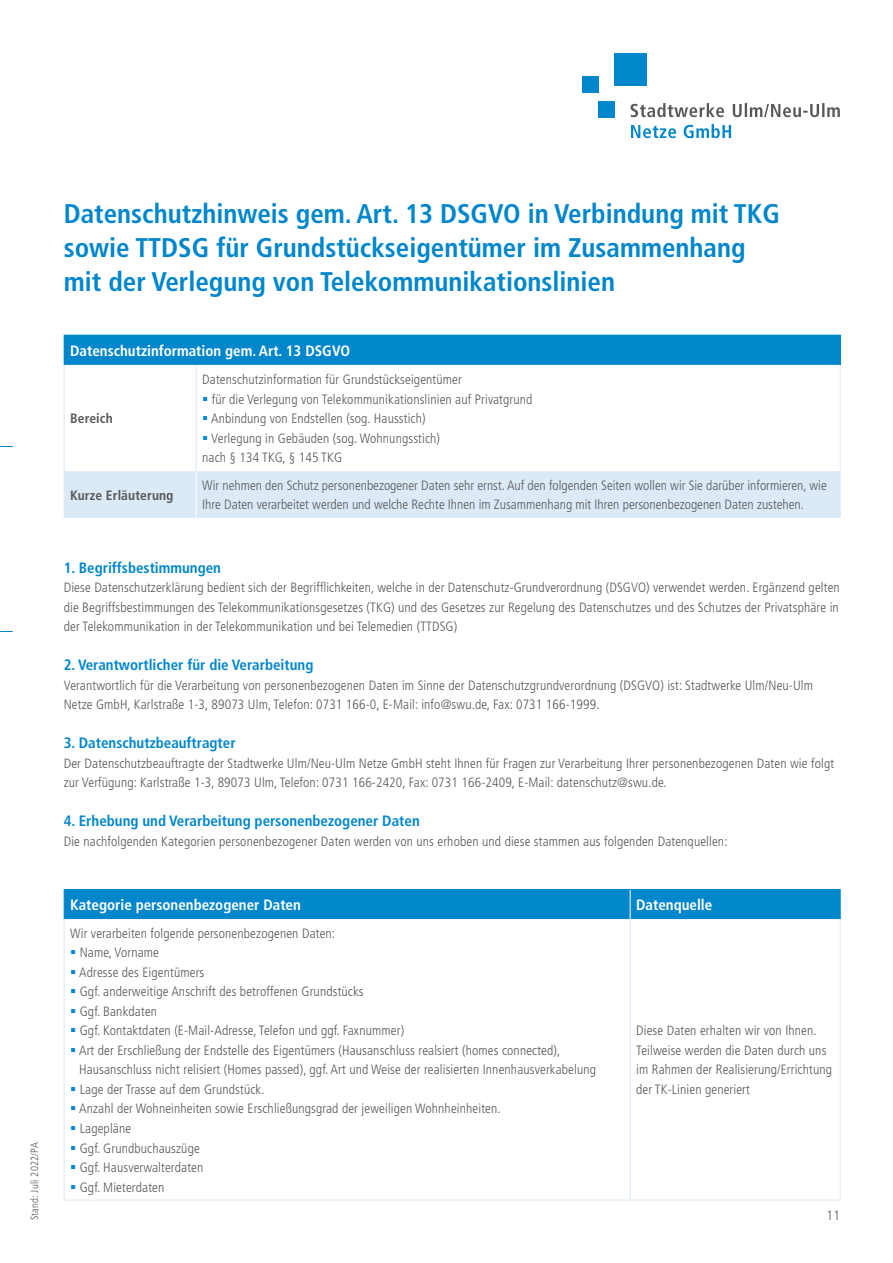
<style>
.page{position:relative;width:893px;height:1263px;background:#fff}
.page>*{position:absolute;margin:0;border:0;box-sizing:border-box;transform-origin:0 0}
.t1{font:700 condensed 27px "Frutiger";color:#0086cb}
.t2{font:700 condensed 15px "Frutiger LT";color:#0086cb}
.t3{font:700 condensed 15px "Frutiger LT";color:#fff}
.t4{font:300 condensed 13.5px/19.5px "Frutiger";letter-spacing:.01em;color:#57585a}
.t5{font:700 condensed 13.5px "Frutiger";letter-spacing:.01em;color:#57585a}
.t6{font:300 condensed 10.5px "Frutiger";letter-spacing:.02em;color:#57585a}
.s1{color:#0086cb}
</style>
<div class="page">
<svg style="left:65px;top:919px;width:775px;height:281px"></svg>
<hr style="left:630px;top:919px;width:1px;height:281px;background:#dce9f6">
<hr style="left:64px;top:919px;width:1px;height:281px;background:#dce9f6">
<hr style="left:840px;top:919px;width:1px;height:281px;background:#dce9f6">
<hr style="left:64px;top:1200px;width:566px;height:1px;background:#dce9f6">
<hr style="left:630px;top:1200px;width:211px;height:1px;background:#dce9f6">
<div style="left:64px;top:889px;width:777px;height:30px;background:#0086cb"></div>
<svg style="left:0;top:446px;width:13px;height:1px"></svg>
<svg style="left:0;top:631px;width:13px;height:1px"></svg>
<svg style="left:631px;top:124px;width:100px;height:14px"></svg>
<svg style="left:631px;top:103px;width:209px;height:14px"></svg>
<div style="left:614px;top:53px;width:32px;height:32px;background:#0086cb"></div>
<div style="left:582px;top:77px;width:16px;height:16px;background:#0086cb"></div>
<div style="left:598px;top:101px;width:16px;height:16px;background:#0086cb"></div>
<div style="left:64px;top:335px;width:776px;height:30px;background:#0086cb"></div>
<div style="left:65px;top:471px;width:775px;height:47px;background:#dce9f6"></div>
<hr style="left:196px;top:365px;width:1px;height:106px;background:#dce9f6">
<hr style="left:196px;top:471px;width:1px;height:47px;background:#fff">
<hr style="left:64px;top:365px;width:1px;height:106px;background:#dce9f6">
<hr style="left:840px;top:365px;width:1px;height:106px;background:#dce9f6">
<hr style="left:64px;top:471px;width:1px;height:47px;background:#dce9f6">
<hr style="left:840px;top:471px;width:1px;height:47px;background:#dce9f6">
<hr style="left:840px;top:335px;width:1px;height:30px;background:#0086cb">
<p class="t6" style="left:28px;top:1220px;width:79px;rotate:-90deg">Stand: Juli 2022/PA</p>
<p class="t1" style="left:64px;top:198px;width:718px">Datenschutzhinweis gem. Art. 13 DSGVO in Verbindung mit TKG</p>
<p class="t1" style="left:64px;top:232px;width:683px">sowie TTDSG für Grundstückseigentümer im Zusammenhang</p>
<p class="t1" style="left:64px;top:266px;width:553px">mit der Verlegung von Telekommunikationslinien</p>
<p class="t3" style="left:70px;top:342px;width:281px">Datenschutzinformation gem. Art. 13 DSGVO</p>
<p class="t5" style="left:70px;top:410px;width:44px">Bereich</p>
<p class="t4" style="left:202px;top:370px;width:261px">Datenschutzinformation für Grundstückseigentümer</p>
<p class="t4" style="left:202px;top:389px;width:332px"><span class="s1">▪</span> für die Verlegung von Telekommunikationslinien auf Privatgrund</p>
<p class="t4" style="left:202px;top:409px;width:225px"><span class="s1">▪</span> Anbindung von Endstellen (sog. Hausstich)</p>
<p class="t4" style="left:202px;top:428px;width:239px"><span class="s1">▪</span> Verlegung in Gebäuden (sog. Wohnungsstich)</p>
<p class="t4" style="left:202px;top:448px;width:141px">nach § 134 TKG, § 145 TKG</p>
<p class="t5" style="left:70px;top:487px;width:105px">Kurze Erläuterung</p>
<p class="t4" style="left:202px;top:476px;width:626px">Wir nehmen den Schutz personenbezogener Daten sehr ernst. Auf den folgenden Seiten wollen wir Sie darüber informieren, wie<br>Ihre Daten verarbeitet werden und welche Rechte Ihnen im Zusammenhang mit Ihren personenbezogenen Daten zustehen.</p>
<p class="t2" style="left:64px;top:558px;width:159px">1. Begriffsbestimmungen</p>
<p class="t4" style="left:64px;top:578px;width:777px;text-align:justify">Diese Datenschutzerklärung bedient sich der Begrifflichkeiten, welche in der Datenschutz-Grundverordnung (DSGVO) verwendet werden. Ergänzend gelten die Begriffsbestimmungen des Telekommunikationsgesetzes (TKG) und des Gesetzes zur Regelung des Datenschutzes und des Schutzes der Privatsphäre in der Telekommunikation in der Telekommunikation und bei Telemedien (TTDSG)</p>
<p class="t2" style="left:64px;top:656px;width:251px">2. Verantwortlicher für die Verarbeitung</p>
<p class="t4" style="left:64px;top:675px;width:751px">Verantwortlich für die Verarbeitung von personenbezogenen Daten im Sinne der Datenschutzgrundverordnung (DSGVO) ist: Stadtwerke Ulm/Neu-Ulm<br>Netze GmbH, Karlstraße 1-3, 89073 Ulm, Telefon: 0731 166-0, E-Mail: info@swu.de, Fax: 0731 166-1999.</p>
<p class="t2" style="left:64px;top:734px;width:173px">3. Datenschutzbeauftragter</p>
<p class="t4" style="left:64px;top:753px;width:772px">Der Datenschutzbeauftragte der Stadtwerke Ulm/Neu-Ulm Netze GmbH steht Ihnen für Fragen zur Verarbeitung Ihrer personenbezogenen Daten wie folgt zur Verfügung: Karlstraße 1-3, 89073 Ulm, Telefon: 0731 166-2420, Fax: 0731 166-2409, E-Mail: datenschutz@swu.de.</p>
<p class="t2" style="left:64px;top:812px;width:358px">4. Erhebung und Verarbeitung personenbezogener Daten</p>
<p class="t4" style="left:64px;top:831px;width:665px">Die nachfolgenden Kategorien personenbezogener Daten werden von uns erhoben und diese stammen aus folgenden Datenquellen:</p>
<p class="t3" style="left:70px;top:896px;width:232px">Kategorie personenbezogener Daten</p>
<p class="t3" style="left:636px;top:896px;width:78px">Datenquelle</p>
<p class="t4" style="left:70px;top:924px;width:267px">Wir verarbeiten folgende personenbezogenen Daten:</p>
<p class="t4" style="left:70px;top:943px;width:90px"><span class="s1">▪</span> Name, Vorname</p>
<p class="t4" style="left:70px;top:963px;width:136px"><span class="s1">▪</span> Adresse des Eigentümers</p>
<p class="t4" style="left:70px;top:982px;width:295px"><span class="s1">▪</span> Ggf. anderweitige Anschrift des betroffenen Grundstücks</p>
<p class="t4" style="left:70px;top:1002px;width:88px"><span class="s1">▪</span> Ggf. Bankdaten</p>
<p class="t4" style="left:70px;top:1021px;width:336px"><span class="s1">▪</span> Ggf. Kontaktdaten (E-Mail-Adresse, Telefon und ggf. Faxnummer)</p>
<p class="t4" style="left:79px;top:1041px;width:518px;text-indent:-9px"><span class="s1">▪</span> Art der Erschließung der Endstelle des Eigentümers (Hausanschluss realsiert (homes connected),<br>Hausanschluss nicht relisiert (Homes passed), ggf. Art und Weise der realisierten Innenhausverkabelung</p>
<p class="t4" style="left:70px;top:1080px;width:196px"><span class="s1">▪</span> Lage der Trasse auf dem Grundstück.</p>
<p class="t4" style="left:70px;top:1099px;width:432px"><span class="s1">▪</span> Anzahl der Wohneinheiten sowie Erschließungsgrad der jeweiligen Wohnheinheiten.</p>
<p class="t4" style="left:70px;top:1119px;width:63px"><span class="s1">▪</span> Lagepläne</p>
<p class="t4" style="left:70px;top:1138px;width:131px"><span class="s1">▪</span> Ggf. Grundbuchauszüge</p>
<p class="t4" style="left:70px;top:1158px;width:135px"><span class="s1">▪</span> Ggf. Hausverwalterdaten</p>
<p class="t4" style="left:70px;top:1177px;width:96px"><span class="s1">▪</span> Ggf. Mieterdaten</p>
<p class="t4" style="left:636px;top:1021px;width:197px">Diese Daten erhalten wir von Ihnen.<br>Teilweise werden die Daten durch uns im Rahmen der Realisierung/Errichtung der TK-Linien generiert</p>
<p class="t4" style="left:827px;top:1206px;width:15px">11</p>
</div>
